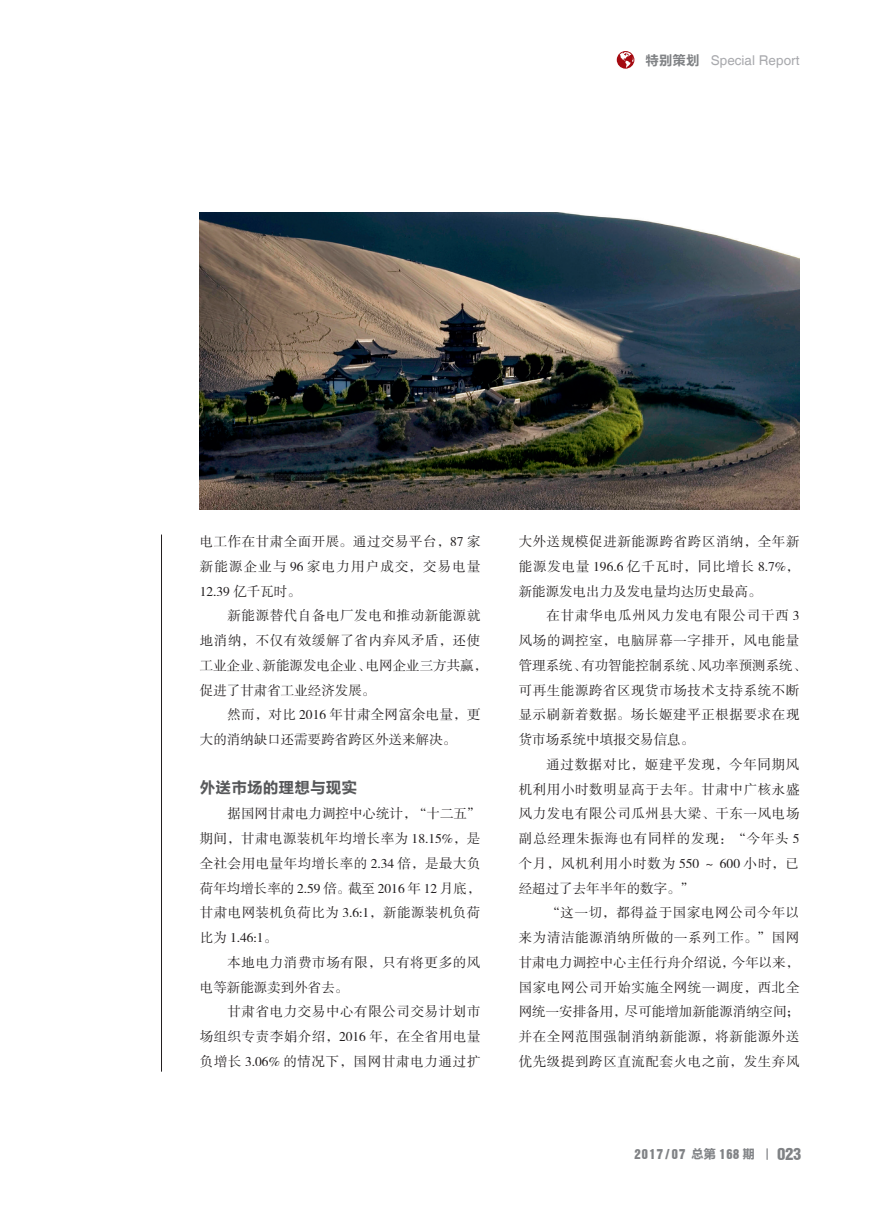
<style>
.page{position:relative;width:893px;height:1212px;background:#fff}
.page>*{position:absolute;margin:0;border:0;box-sizing:border-box;transform-origin:0 0}
.t1{font:18px "Helvetica Condensed Black Se";color:#808285}
.t2{font:15.75px "FZLTCHK GBK1 0";color:#57585a}
.t3{font:13.5px/24.8px "FZSSJW GB1 0";letter-spacing:.04em;color:#231f20;text-align:justify}
.t4{font:13.5px/24.8px "FZSSJW GB1 0";color:#231f20}
.t5{font:13.5px "Helvetica";color:#a8a9ad}
.t6{font:13.5px "Helvetica Roman Semi B";letter-spacing:.1em;color:#808285}
.s1{font-family:"FZLTCHK GBK1 0";color:#808285}
.s2{font-family:"Microsoft Ya Hei";font-weight:700;font-size:12px}
</style>
<div class="page">
<svg style="left:766px;top:1148px;width:2px;height:12px"></svg>
<svg style="left:617px;top:51px;width:18px;height:18px"></svg>
<img style="left:200px;top:213px;width:599px;height:297px">
<hr style="left:161px;top:534px;width:1px;height:537px;background:#231f20">
<p class="t5" style="left:646px;top:52px;width:155px"><span class="s1">特别策划</span> Special Report</p>
<p class="t3" style="left:200px;top:530px;width:282px">电工作在甘肃全面开展。通过交易平台，87 家新能源企业与 96 家电力用户成交，交易电量12.39 亿千瓦时。</p>
<p class="t3" style="left:200px;top:604px;width:289px;text-align:left;text-indent:28px">新能源替代自备电厂发电和推动新能源就地消纳，不仅有效缓解了省内弃风矛盾，还使工业企业、新能源发电企业、电网企业三方共赢，促进了甘肃省工业经济发展。</p>
<p class="t4" style="left:200px;top:703px;width:282px;text-indent:28px">然而，对比 2016 年甘肃全网富余电量，更大的消纳缺口还需要跨省跨区外送来解决。</p>
<p class="t2" style="left:200px;top:778px;width:159px">外送市场的理想与现实</p>
<p class="t3" style="left:200px;top:802px;width:282px;text-indent:28px">据国网甘肃电力调控中心统计，“十二五”期间，甘肃电源装机年均增长率为 18.15%，是全社会用电量年均增长率的 2.34 倍，是最大负荷年均增长率的 2.59 倍。截至 2016 年 12 月底，甘肃电网装机负荷比为 3.6:1，新能源装机负荷比为 1.46:1。</p>
<p class="t3" style="left:200px;top:951px;width:282px;text-indent:28px">本地电力消费市场有限，只有将更多的风电等新能源卖到外省去。</p>
<p class="t3" style="left:200px;top:1000px;width:282px;text-indent:28px">甘肃省电力交易中心有限公司交易计划市场组织专责李娟介绍，2016 年，在全省用电量负增长 3.06% 的情况下，国网甘肃电力通过扩</p>
<p class="t3" style="left:519px;top:530px;width:282px">大外送规模促进新能源跨省跨区消纳，全年新能源发电量 196.6 亿千瓦时，同比增长 8.7%，新能源发电出力及发电量均达历史最高。</p>
<p class="t3" style="left:519px;top:604px;width:289px;text-align:left;text-indent:28px">在甘肃华电瓜州风力发电有限公司干西 3风场的调控室，电脑屏幕一字排开，风电能量管理系统、有功智能控制系统、风功率预测系统、可再生能源跨省区现货市场技术支持系统不断显示刷新着数据。场长姬建平正根据要求在现货市场系统中填报交易信息。</p>
<p class="t3" style="left:519px;top:753px;width:282px;text-indent:28px">通过数据对比，姬建平发现，今年同期风机利用小时数明显高于去年。甘肃中广核永盛风力发电有限公司瓜州县大梁、干东一风电场副总经理朱振海也有同样的发现：“今年头 5个月，风机利用小时数为 550 ～ 600 小时，已经超过了去年半年的数字。”</p>
<p class="t3" style="left:519px;top:901px;width:282px;text-indent:28px">“这一切，都得益于国家电网公司今年以来为清洁能源消纳所做的一系列工作。”国网甘肃电力调控中心主任行舟介绍说，今年以来，国家电网公司开始实施全网统一调度，西北全网统一安排备用，尽可能增加新能源消纳空间；并在全网范围强制消纳新能源，将新能源外送优先级提到跨区直流配套火电之前，发生弃风</p>
<p class="t6" style="left:634px;top:1148px;width:122px">2017/07 <span class="s2">总第</span> 168 <span class="s2">期</span></p>
<h1 class="t1" style="left:778px;top:1147px;width:25px">023</h1>
</div>
